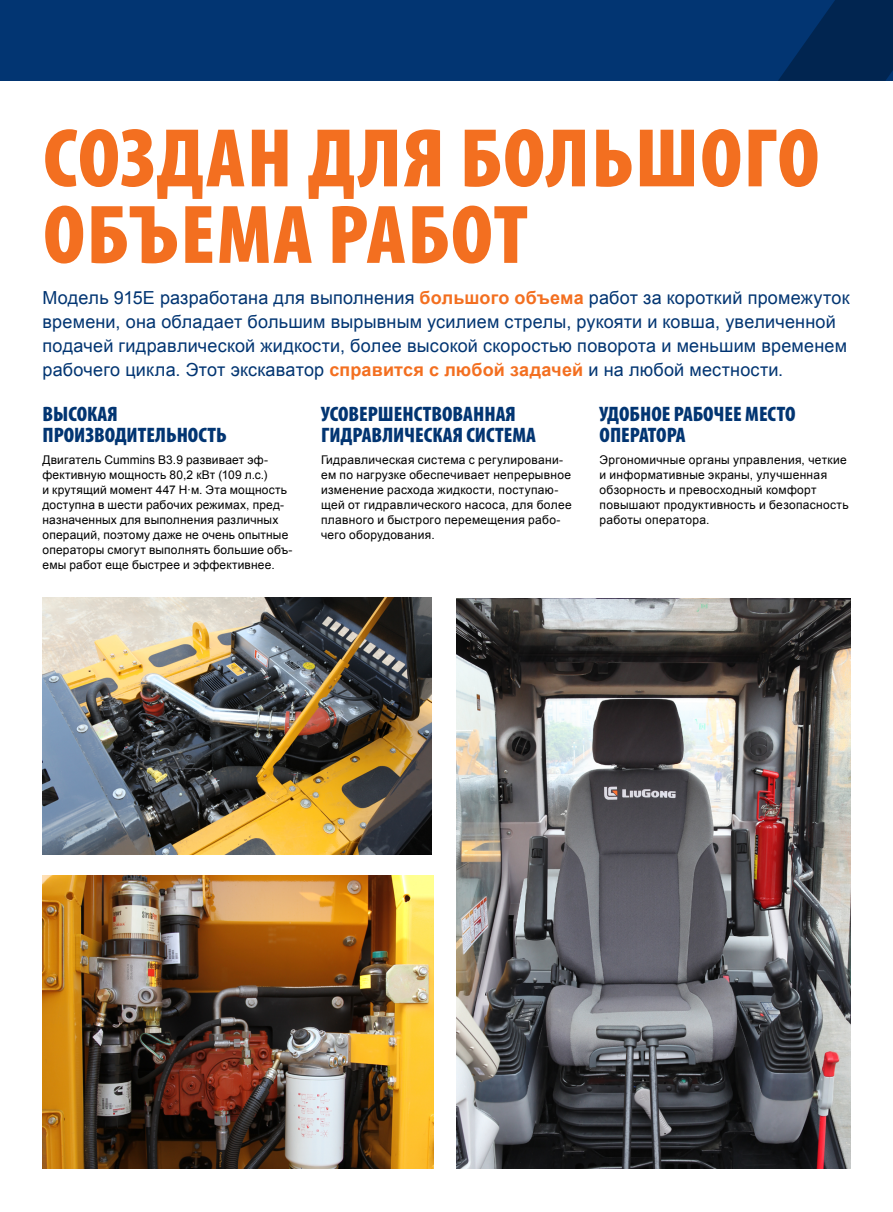
<style>
.page{position:relative;width:893px;height:1212px;background:#fff}
.page>*{position:absolute;margin:0;border:0;box-sizing:border-box;transform-origin:0 0}
.t1{font:900 condensed 84px/76.5px "Myriad Pro";letter-spacing:.02em;color:#f36f20}
.t2{font:900 condensed 21px/21px "Myriad Pro";color:#023572}
.t3{font:18px/24px "Arial";letter-spacing:.01em;color:#023572}
.t4{font:12px/15px "Arial";letter-spacing:.02em;color:#000}
.s1{font-weight:700;color:#f36f20}
</style>
<div class="page">
<div style="left:0;top:0;width:893px;height:81px;background:#023572"></div>
<svg style="left:778px;top:0;width:115px;height:81px"></svg>
<img style="left:43px;top:597px;width:388px;height:258px">
<img style="left:43px;top:875px;width:390px;height:293px">
<img style="left:456px;top:598px;width:394px;height:570px">
<h1 class="t1" style="left:43px;top:118px;width:777px">СОЗДАН ДЛЯ БОЛЬШОГО<br>ОБЪЕМА РАБОТ</h1>
<p class="t3" style="left:43px;top:286px;width:809px">Модель 915E разработана для выполнения <span class="s1">большого объема</span> работ за короткий промежуток времени, она обладает большим вырывным усилием стрелы, рукояти и ковша, увеличенной подачей гидравлической жидкости, более высокой скоростью поворота и меньшим временем рабочего цикла. Этот экскаватор <span class="s1">справится с любой задачей</span> и на любой местности.</p>
<h2 class="t2" style="left:43px;top:403px;width:186px">ВЫСОКАЯ<br>ПРОИЗВОДИТЕЛЬНОСТЬ</h2>
<p class="t4" style="left:43px;top:453px;width:252px">Двигатель Cummins B3.9 развивает эф&shy;фективную мощность 80,2 кВт (109 л.с.)<br>и крутящий момент 447 Н·м. Эта мощность доступна в шести рабочих режимах, пред&shy;назначенных для выполнения различных операций, поэтому даже не очень опытные операторы смогут выполнять большие объ&shy;емы работ еще быстрее и эффективнее.</p>
<h2 class="t2" style="left:321px;top:403px;width:216px">УСОВЕРШЕНСТВОВАННАЯ<br>ГИДРАВЛИЧЕСКАЯ СИСТЕМА</h2>
<p class="t4" style="left:321px;top:453px;width:252px">Гидравлическая система с регулировани&shy;ем по нагрузке обеспечивает непрерывное изменение расхода жидкости, поступаю&shy;щей от гидравлического насоса, для более плавного и быстрого перемещения рабо&shy;чего оборудования.</p>
<h2 class="t2" style="left:600px;top:403px;width:197px">УДОБНОЕ РАБОЧЕЕ МЕСТО<br>ОПЕРАТОРА</h2>
<p class="t4" style="left:600px;top:453px;width:250px">Эргономичные органы управления, четкие и информативные экраны, улучшенная обзорность и превосходный комфорт повышают продуктивность и безопасность работы оператора.</p>
</div>
